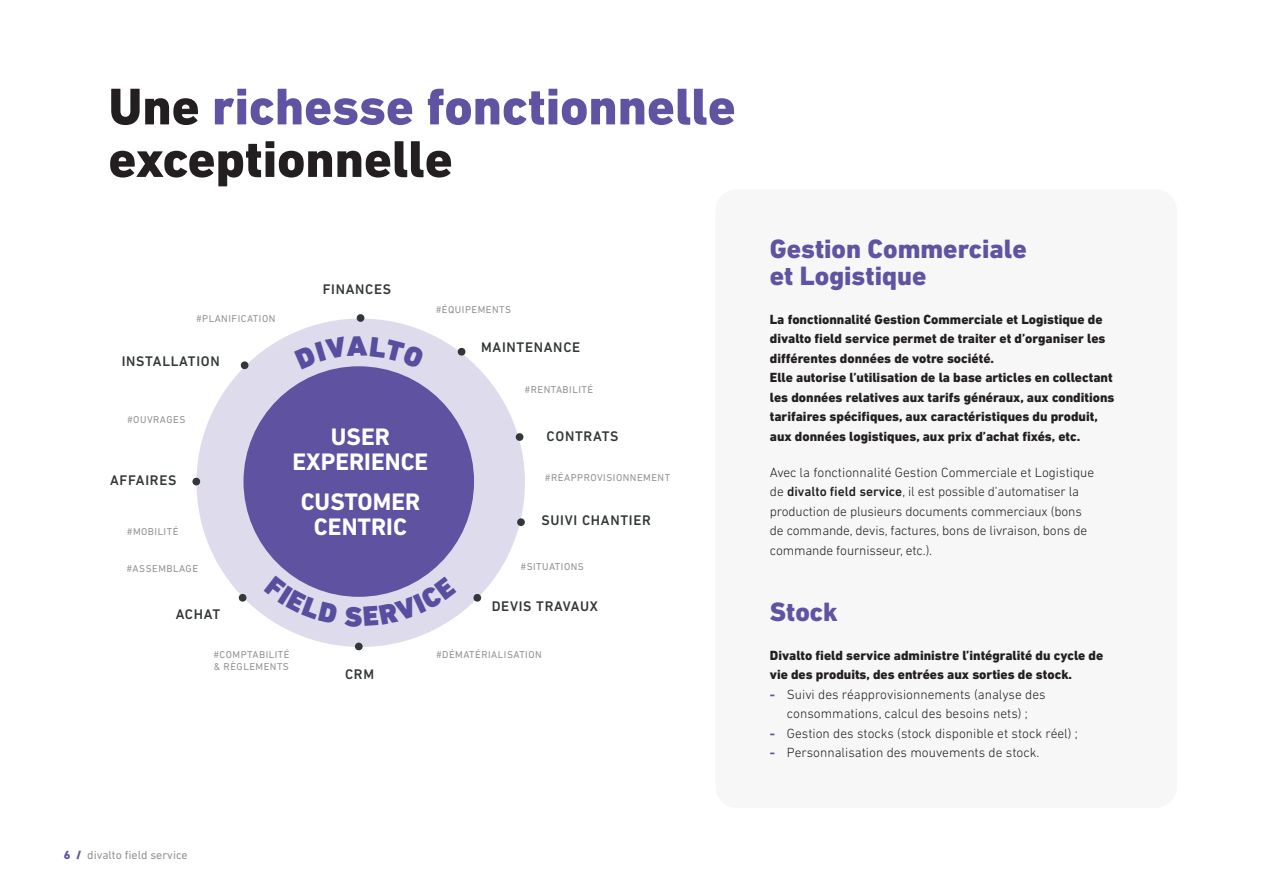
<style>
.page{position:relative;width:1263px;height:893px;background:#fff}
.page>*{position:absolute;margin:0;border:0;box-sizing:border-box;transform-origin:0 0}
.Titre_page_2022{font:800 52.5px "DIN Next LT Pro";color:#6053a2}
.Titre_page_2022-2{font:800 52.5px "DIN Next LT Pro";color:#231f20}
.soustitre_MAJ{font:800 27px/27px "DIN Next LT Pro";color:#6053a2}
.t1{font:700 24.3px/24.3px "DIN Next LT Pro";color:#fff;text-align:center}
.t2{font:500 14.1px "DIN Next LT Pro";letter-spacing:.05em;color:#323738}
.t3{font:500 14.1px "DIN Next LT Pro";letter-spacing:.04em;color:#323536}
.intro_medium_bold{font:800 13.5px/19.5px "DIN Next LT Pro";color:#231f20}
.intro_medium_bold-2{font:300 13.5px/19.5px "DIN Next LT Pro";color:#231f20}
.t4{font:12px "DIN Next LT Pro";color:#939598}
.t5{font:10.05px/12.1px "DIN Next LT Pro";letter-spacing:.05em;color:#939394}
.s1{color:#231f20}
.s2{font-weight:500}
.s3{font-weight:700;color:#6053a2}
.s4{font-weight:800;color:#6053a2}
</style>
<div class="page">
<div style="left:715px;top:189px;width:462px;height:619px;background:#f7f7f8;border-radius:21px"></div>
<svg style="left:196px;top:318px;width:329px;height:329px;background:#968fc2"></svg>
<div style="left:357px;top:314px;width:7px;height:8px;background:#323738;border-radius:50%"></div>
<svg style="left:240px;top:361px;width:9px;height:8px"></svg>
<div style="left:192px;top:478px;width:8px;height:7px;background:#323738;border-radius:50%"></div>
<svg style="left:238px;top:593px;width:9px;height:9px"></svg>
<div style="left:355px;top:643px;width:8px;height:7px;background:#323738;border-radius:50%"></div>
<svg style="left:473px;top:593px;width:8px;height:9px"></svg>
<div style="left:517px;top:518px;width:8px;height:8px;background:#323738;border-radius:50%"></div>
<svg style="left:457px;top:347px;width:9px;height:9px"></svg>
<div style="left:516px;top:433px;width:7px;height:8px;background:#323738;border-radius:50%"></div>
<div style="left:294px;top:336px;width:131px;height:33px;background:#dedcec"></div>
<svg style="left:264px;top:576px;width:74px;height:48px;background:#cbc8e1"></svg>
<svg style="left:344px;top:576px;width:112px;height:51px;background:#c2bedc"></svg>
<p class="Titre_page_2022" style="left:108px;top:76px;width:629px"><span class="s1">Une</span> richesse fonctionnelle</p>
<p class="Titre_page_2022-2" style="left:108px;top:128px;width:346px">exceptionnelle</p>
<p class="t5" style="left:196px;top:312px;width:80px">#PLANIFICATION</p>
<p class="t2" style="left:122px;top:353px;width:100px">INSTALLATION</p>
<p class="t5" style="left:128px;top:413px;width:59px">#OUVRAGES</p>
<p class="t2" style="left:110px;top:472px;width:68px">AFFAIRES</p>
<p class="t5" style="left:127px;top:525px;width:53px">#MOBILITÉ</p>
<p class="t2" style="left:323px;top:281px;width:70px">FINANCES</p>
<p class="t5" style="left:436px;top:303px;width:76px">#ÉQUIPEMENTS</p>
<p class="t2" style="left:481px;top:339px;width:101px">MAINTENANCE</p>
<p class="t5" style="left:525px;top:383px;width:70px">#RENTABILITÉ</p>
<p class="t1" style="left:293px;top:425px;width:137px">USER<br>EXPERIENCE</p>
<p class="t1" style="left:301px;top:490px;width:121px">CUSTOMER<br>CENTRIC</p>
<p class="t2" style="left:547px;top:428px;width:73px">CONTRATS</p>
<p class="t5" style="left:545px;top:472px;width:126px">#RÉAPPROVISIONNEMENT</p>
<p class="t2" style="left:541px;top:512px;width:111px">SUIVI CHANTIER</p>
<p class="t5" style="left:127px;top:562px;width:73px">#ASSEMBLAGE</p>
<p class="t5" style="left:521px;top:560px;width:64px">#SITUATIONS</p>
<p class="t3" style="left:176px;top:606px;width:46px">ACHAT</p>
<p class="t2" style="left:492px;top:598px;width:108px">DEVIS TRAVAUX</p>
<p class="t5" style="left:214px;top:648px;width:77px">#COMPTABILITÉ &amp; RÈGLEMENTS</p>
<p class="t2" style="left:345px;top:666px;width:31px">CRM</p>
<p class="t5" style="left:436px;top:648px;width:107px">#DÉMATÉRIALISATION</p>
<p class="soustitre_MAJ" style="left:770px;top:235px;width:258px">Gestion Commerciale et Logistique</p>
<p class="intro_medium_bold" style="left:770px;top:309px;width:337px">La fonctionnalité Gestion Commerciale et Logistique de divalto field service permet de traiter et d’organiser les différentes données de votre société.</p>
<p class="intro_medium_bold" style="left:770px;top:368px;width:346px">Elle autorise l’utilisation de la base articles en collectant les données relatives aux tarifs généraux, aux conditions tarifaires spécifiques, aux caractéristiques du produit, aux données logistiques, aux prix d’achat fixés, etc.</p>
<p class="intro_medium_bold-2" style="left:770px;top:462px;width:326px">Avec la fonctionnalité Gestion Commerciale et Logistique de <span class="s2">divalto field service</span>, il est possible d’automatiser la production de plusieurs documents commerciaux (bons de commande, devis, factures, bons de livraison, bons de commande fournisseur, etc.).</p>
<p class="soustitre_MAJ" style="left:770px;top:598px;width:69px">Stock</p>
<p class="intro_medium_bold" style="left:770px;top:645px;width:335px">Divalto field service administre l’intégralité du cycle de vie des produits, des entrées aux sorties de stock.</p>
<p class="intro_medium_bold-2" style="left:770px;top:684px;width:277px;text-align:center"><span class="s3">-</span> Suivi des réapprovisionnements (analyse des consommations, calcul des besoins nets) ;</p>
<p class="intro_medium_bold-2" style="left:770px;top:723px;width:309px"><span class="s3">-</span> Gestion des stocks (stock disponible et stock réel) ;</p>
<p class="intro_medium_bold-2" style="left:770px;top:743px;width:271px"><span class="s3">-</span> Personnalisation des mouvements de stock.</p>
<p class="t4" style="left:64px;top:848px;width:125px"><span class="s4">6 /</span> divalto field service</p>
</div>
